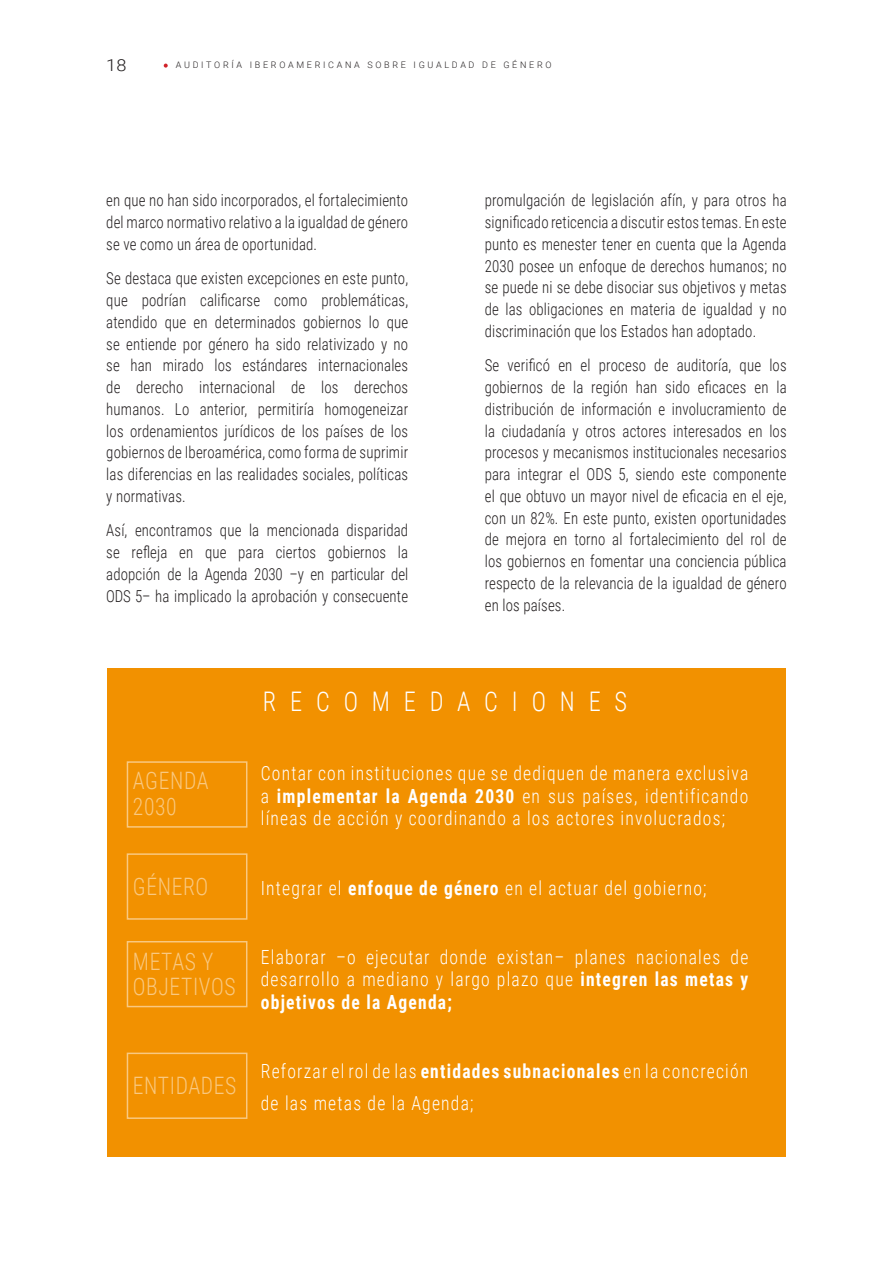
<style>
.page{position:relative;width:893px;height:1263px;background:#fff}
.page>*{position:absolute;margin:0;border:0;box-sizing:border-box;transform-origin:0 0}
._1{font:300 27px "Roboto Condensed";letter-spacing:.57em;color:#fff;scale:.9 1}
._1-2{font:300 24px/25.5px "Roboto Condensed";letter-spacing:.03em;color:#f9c880;scale:.9 1}
._1-3{font:300 19.5px/22.5px "Roboto Condensed";letter-spacing:.07em;color:#fff;text-align:justify;scale:.9 1}
.TEXTO{font:300 16.5px/21.8px "Roboto Condensed";letter-spacing:.01em;color:#231f20;text-align:justify;scale:.9 1}
.t1{font:300 16.5px "Roboto";color:#231f20;scale:1.1 1}
.t2{font:300 9px "Roboto";letter-spacing:.3em;color:#231f20}
.s1{font-weight:700}
</style>
<div class="page">
<svg style="left:164px;top:64px;width:4px;height:4px"></svg>
<div style="left:107px;top:668px;width:679px;height:489px;background:#f29100"></div>
<div style="left:127px;top:761px;width:120px;height:67px;border:2px solid #f9c880"></div>
<div style="left:127px;top:941px;width:120px;height:66px;border:2px solid #f9c880"></div>
<div style="left:127px;top:1052px;width:120px;height:67px;border:2px solid #f9c880"></div>
<div style="left:127px;top:853px;width:120px;height:67px;border:2px solid #f9c880"></div>
<p class="t1" style="left:106px;top:54px;width:20px">18</p>
<p class="t2" style="left:176px;top:59px;width:377px">AUDITORÍA IBEROAMERICANA SOBRE IGUALDAD DE GÉNERO</p>
<p class="TEXTO" style="left:106px;top:189px;width:337px">en que no han sido incorporados, el fortalecimiento del marco normativo relativo a la igualdad de género se ve como un área de oportunidad.</p>
<p class="TEXTO" style="left:106px;top:267px;width:337px">Se destaca que existen excepciones en este punto, que podrían calificarse como problemáticas, atendido que en determinados gobiernos lo que se entiende por género ha sido relativizado y no se han mirado los estándares internacionales de derecho internacional de los derechos humanos. Lo anterior, permitiría homogeneizar los ordenamientos jurídicos de los países de los gobiernos de Iberoamérica, como forma de suprimir las diferencias en las realidades sociales, políticas y normativas.</p>
<p class="TEXTO" style="left:106px;top:519px;width:337px">Así, encontramos que la mencionada disparidad se refleja en que para ciertos gobiernos la adopción de la Agenda 2030 –y en particular del ODS 5– ha implicado la aprobación y consecuente</p>
<p class="TEXTO" style="left:485px;top:189px;width:337px">promulgación de legislación afín, y para otros ha significado reticencia a discutir estos temas. En este punto es menester tener en cuenta que la Agenda 2030 posee un enfoque de derechos humanos; no se puede ni se debe disociar sus objetivos y metas de las obligaciones en materia de igualdad y no discriminación que los Estados han adoptado.</p>
<p class="TEXTO" style="left:485px;top:354px;width:337px">Se verificó en el proceso de auditoría, que los gobiernos de la región han sido eficaces en la distribución de información e involucramiento de la ciudadanía y otros actores interesados en los procesos y mecanismos institucionales necesarios para integrar el ODS 5, siendo este componente el que obtuvo un mayor nivel de eficacia en el eje, con un 82%. En este punto, existen oportunidades de mejora en torno al fortalecimiento del rol de los gobiernos en fomentar una conciencia pública respecto de la relevancia de la igualdad de género en los países.</p>
<p class="_1-2" style="left:133px;top:767px;width:86px">AGENDA</p>
<p class="_1-2" style="left:133px;top:793px;width:50px">2030</p>
<p class="_1-2" style="left:133px;top:873px;width:85px">GÉNERO</p>
<p class="_1-2" style="left:133px;top:948px;width:116px">METAS Y<br>OBJETIVOS</p>
<p class="_1-2" style="left:133px;top:1072px;width:117px">ENTIDADES</p>
<p class="_1" style="left:263px;top:682px;width:406px">RECOMEDACIONES</p>
<p class="_1-3" style="left:261px;top:761px;width:543px">Contar con instituciones que se dediquen de manera exclusiva a <span class="s1">implementar la Agenda 2030</span> en sus países, identificando líneas de acción y coordinando a los actores involucrados;</p>
<p class="_1-3" style="left:261px;top:876px;width:497px">Integrar el <span class="s1">enfoque de género</span> en el actuar del gobierno;</p>
<p class="_1-3" style="left:261px;top:945px;width:543px">Elaborar –o ejecutar donde existan– planes nacionales de desarrollo a mediano y largo plazo que <span class="s1">integren las metas y objetivos de la Agenda;</span></p>
<p class="_1-3" style="left:261px;top:1055px;width:543px;line-height:31.5px">Reforzar el rol de las <span class="s1">entidades subnacionales</span> en la concreción de las metas de la Agenda;</p>
</div>
